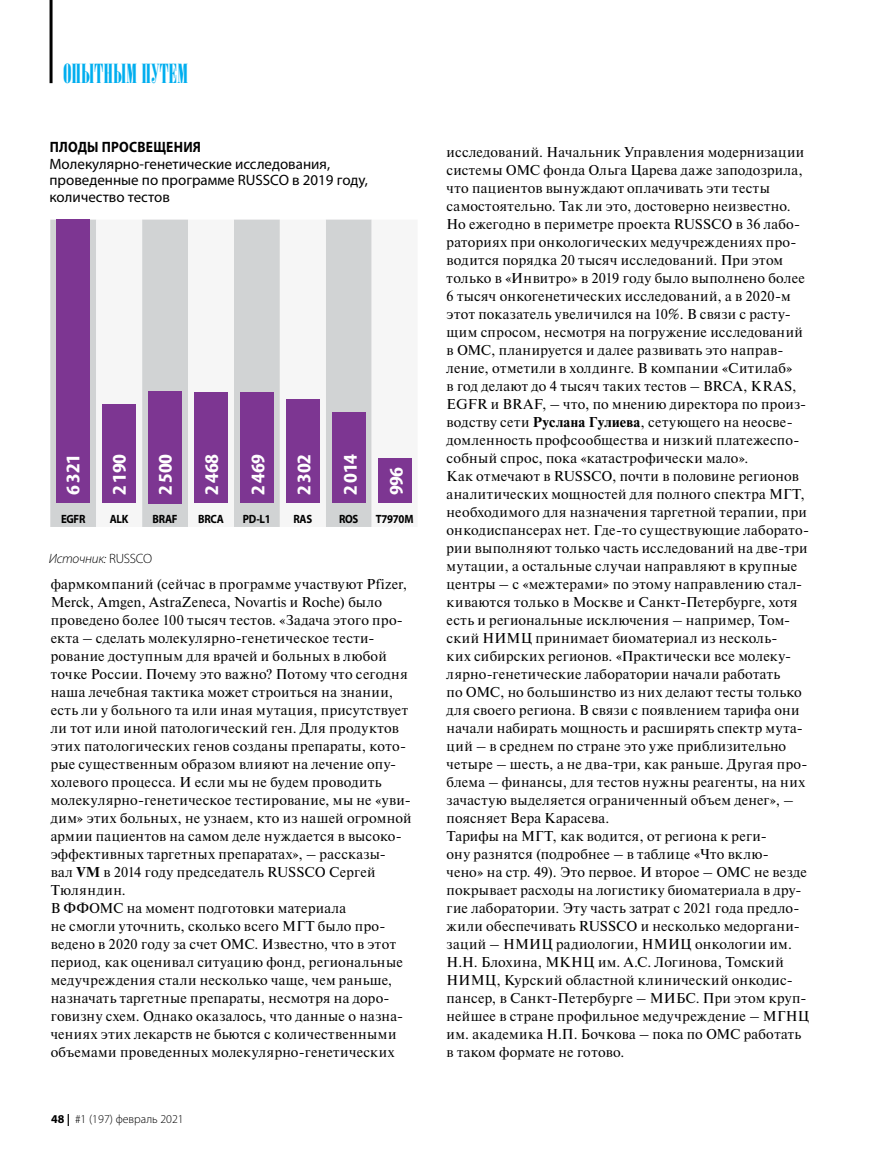
<style>
.page{position:relative;width:872px;height:1161px;background:#fff}
.page>*{position:absolute;margin:0;border:0;box-sizing:border-box;transform-origin:0 0}
.t1{font:27.6px "Arsis C";color:#00aeef}
.t2{font:700 condensed 19.5px "Myriad Pro";letter-spacing:-.02em;color:#fff;scale:1.18 1}
.t3{font:15px/16.5px "Myriad Pro";color:#000}
.t4{font:700 15px "Myriad Pro";letter-spacing:.02em;color:#000;scale:.9 1}
.t5{font:14.25px/18px "Newton C";letter-spacing:.02em;color:#000}
.t6{font:italic 300 13.5px "Myriad Pro";letter-spacing:-.02em;color:#000}
.t7{font:700 12px "Myriad Pro";letter-spacing:-.025em;color:#000;scale:.9 1}
.t8{font:300 12px "Myriad Pro";color:#000}
.s1{font-style:normal}
.s2{font-weight:700}
</style>
<div class="page">
<hr style="left:50px;top:0;width:3px;height:83px;background:#000">
<svg style="left:50px;top:220px;width:46px;height:307px;background:#cccad0"></svg>
<svg style="left:102px;top:220px;width:270px;height:307px;fill:#d1d3d4"></svg>
<div style="left:56px;top:220px;width:33px;height:283px;background:#7d3692"></div>
<div style="left:102px;top:405px;width:33px;height:98px;background:#7d3692"></div>
<div style="left:148px;top:391px;width:33px;height:112px;background:#7d3692"></div>
<div style="left:194px;top:392px;width:33px;height:111px;background:#7d3692"></div>
<div style="left:240px;top:392px;width:33px;height:111px;background:#7d3692"></div>
<div style="left:286px;top:400px;width:34px;height:103px;background:#7d3692"></div>
<div style="left:332px;top:413px;width:34px;height:90px;background:#7d3692"></div>
<div style="left:378px;top:458px;width:34px;height:45px;background:#7d3692"></div>
<h1 class="t1" style="left:63px;top:60px;width:127px">ОПЫТНЫМ ПУТЕМ</h1>
<p class="t4" style="left:50px;top:137px;width:170px">ПЛОДЫ ПРОСВЕЩЕНИЯ</p>
<p class="t3" style="left:50px;top:155px;width:320px">Молекулярно-генетические исследования, проведенные по программе RUSSCO в 2019 году, количество тестов</p>
<h2 class="t2" style="left:61px;top:495px;width:36px;rotate:-90deg">6 321</h2>
<h2 class="t2" style="left:107px;top:495px;width:36px;rotate:-90deg">2 190</h2>
<h2 class="t2" style="left:153px;top:495px;width:36px;rotate:-90deg">2 500</h2>
<h2 class="t2" style="left:199px;top:495px;width:36px;rotate:-90deg">2 468</h2>
<h2 class="t2" style="left:246px;top:495px;width:36px;rotate:-90deg">2 469</h2>
<h2 class="t2" style="left:292px;top:495px;width:36px;rotate:-90deg">2 302</h2>
<h2 class="t2" style="left:338px;top:495px;width:36px;rotate:-90deg">2 014</h2>
<h2 class="t2" style="left:384px;top:495px;width:26px;rotate:-90deg">996</h2>
<p class="t7" style="left:61px;top:511px;width:29px">EGFR</p>
<p class="t7" style="left:110px;top:511px;width:22px">ALK</p>
<p class="t7" style="left:153px;top:511px;width:29px">BRAF</p>
<p class="t7" style="left:198px;top:511px;width:30px">BRCA</p>
<p class="t7" style="left:243px;top:511px;width:32px">PD-L1</p>
<p class="t7" style="left:293px;top:511px;width:22px">RAS</p>
<p class="t7" style="left:339px;top:511px;width:23px">ROS</p>
<p class="t7" style="left:376px;top:511px;width:43px">T7970M</p>
<p class="t6" style="left:49px;top:550px;width:105px">Источник: <span class="s1">RUSSCO</span></p>
<p class="t5" style="left:51px;top:575px;width:362px">фармкомпаний (сейчас в программе участвуют Pfizer, Merck, Amgen, AstraZeneca, Novartis и Roche) было проведено более 100 тысяч тестов. «Задача этого про‑ екта – сделать молекулярно‑генетическое тести‑ рование доступным для врачей и больных в любой точке России. Почему это важно? Потому что сегодня наша лечебная тактика может строиться на знании, есть ли у больного та или иная мутация, присутствует ли тот или иной патологический ген. Для продуктов этих патологических генов созданы препараты, кото‑ рые существенным образом влияют на лечение опу‑ холевого процесса. И если мы не будем проводить молекулярно‑генетическое тестирование, мы не «уви‑ дим» этих больных, не узнаем, кто из нашей огромной армии пациентов на самом деле нуждается в высоко‑ эффективных таргетных препаратах», – рассказы‑ вал <span class="s2">VM</span> в 2014 году председатель RUSSCO Сергей Тюляндин.<br>В ФФОМС на момент подготовки материала<br>не смогли уточнить, сколько всего МГТ было про‑ ведено в 2020 году за счет ОМС. Известно, что в этот период, как оценивал ситуацию фонд, региональные медучреждения стали несколько чаще, чем раньше, назначать таргетные препараты, несмотря на доро‑ говизну схем. Однако оказалось, что данные о назна‑ чениях этих лекарств не бьются с количественными объемами проведенных молекулярно‑генетических</p>
<p class="t8" style="left:51px;top:1112px;width:134px"><span class="s2">48 |</span> #1 (197) февраль 2021</p>
<p class="t5" style="left:446px;top:143px;width:364px">исследований. Начальник Управления модернизации системы ОМС фонда Ольга Царева даже заподозрила, что пациентов вынуждают оплачивать эти тесты самостоятельно. Так ли это, достоверно неизвестно.<br>Но ежегодно в периметре проекта RUSSCO в 36 лабо‑ раториях при онкологических медучреждениях про‑ водится порядка 20 тысяч исследований. При этом только в «Инвитро» в 2019 году было выполнено более 6 тысяч онкогенетических исследований, а в 2020‑м этот показатель увеличился на 10%. В связи с расту‑ щим спросом, несмотря на погружение исследований в ОМС, планируется и далее развивать это направ‑ ление, отметили в холдинге. В компании «Ситилаб»<br>в год делают до 4 тысяч таких тестов – BRCA, KRAS, EGFR и BRAF, – что, по мнению директора по произ‑ водству сети <span class="s2">Руслана Гулиева</span>, сетующего на неосве‑ домленность профсообщества и низкий платежеспо‑ собный спрос, пока «катастрофически мало».<br>Как отмечают в RUSSCO, почти в половине регионов аналитических мощностей для полного спектра МГТ, необходимого для назначения таргетной терапии, при онкодиспансерах нет. Где‑то существующие лаборато‑ рии выполняют только часть исследований на две‑три мутации, а остальные случаи направляют в крупные центры – с «межтерами» по этому направлению стал‑ киваются только в Москве и Санкт‑Петербурге, хотя есть и региональные исключения – например, Том‑ ский НИМЦ принимает биоматериал из несколь‑<br>ких сибирских регионов. «Практически все молеку‑ лярно‑генетические лаборатории начали работать<br>по ОМС, но большинство из них делают тесты только для своего региона. В связи с появлением тарифа они начали набирать мощность и расширять спектр мута‑ ций – в среднем по стране это уже приблизительно четыре – шесть, а не два‑три, как раньше. Другая про‑ блема – финансы, для тестов нужны реагенты, на них зачастую выделяется ограниченный объем денег», – поясняет Вера Карасева.<br>Тарифы на МГТ, как водится, от региона к реги‑<br>ону разнятся (подробнее – в таблице «Что вклю‑ чено» на стр. 49). Это первое. И второе – ОМС не везде покрывает расходы на логистику биоматериала в дру‑ гие лаборатории. Эту часть затрат с 2021 года предло‑ жили обеспечивать RUSSCO и несколько медоргани‑ заций – НМИЦ радиологии, НМИЦ онкологии им.<br>Н.Н. Блохина, МКНЦ им. А.С. Логинова, Томский НИМЦ, Курский областной клинический онкодис‑ пансер, в Санкт‑Петербурге – МИБС. При этом круп‑ нейшее в стране профильное медучреждение – МГНЦ им. академика Н.П. Бочкова – пока по ОМС работать в таком формате не готово.</p>
</div>
